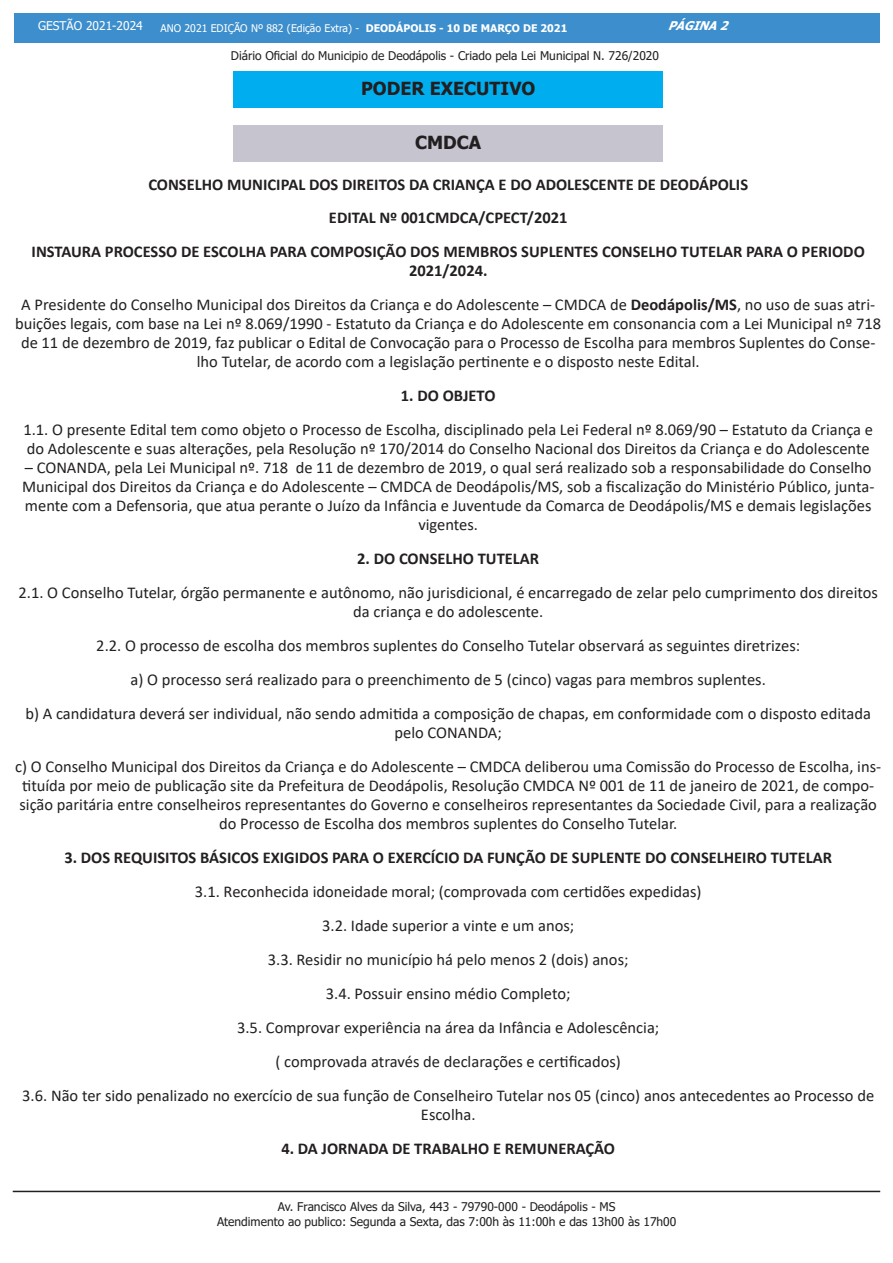
<style>
.page{position:relative;width:893px;height:1263px;background:#fff}
.page>*{position:absolute;margin:0;border:0;box-sizing:border-box;transform-origin:0 0}
.t1{font:700 18px "Tahoma";color:#231f20}
.t2{font:16.5px/19px "Calibri";color:#231f20;text-align:center}
.t3{font:700 16.5px/19px "Calibri";color:#231f20;text-align:center}
.t4{font:12px/14.4px "Tahoma";color:#231f20;text-align:center}
.t5{font:12px "Tahoma";color:#fff}
.t6{font:italic 700 12px "Tahoma";color:#fff}
.t7{font:10.5px "Tahoma";color:#fff}
.s1{font-weight:700}
</style>
<div class="page">
<div style="left:14px;top:14px;width:865px;height:29px;background:#3c8ecc"></div>
<hr style="left:13px;top:1191px;width:867px;height:1px;background:#231f20">
<div style="left:233px;top:72px;width:430px;height:36px;background:#00aeef"></div>
<div style="left:233px;top:126px;width:430px;height:36px;background:#c6c4cf"></div>
<p class="t5" style="left:38px;top:18px;width:106px">GESTÃO 2021-2024</p>
<p class="t7" style="left:161px;top:21px;width:408px">ANO 2021 EDIÇÃO Nº 882 (Edição Extra) - <span class="s1">DEODÁPOLIS - 10 DE MARÇO DE 2021</span></p>
<p class="t6" style="left:668px;top:17px;width:68px">PÁGINA2</p>
<p class="t4" style="left:231px;top:49px;width:430px">Diário Oficial do Municipio de Deodápolis - Criado pela Lei Municipal N. 726/2020</p>
<p class="t1" style="left:361px;top:76px;width:176px">PODER EXECUTIVO</p>
<p class="t1" style="left:415px;top:130px;width:68px">CMDCA</p>
<p class="t3" style="left:148px;top:174px;width:601px">CONSELHO MUNICIPAL DOS DIREITOS DA CRIANÇA E DO ADOLESCENTE DE DEODÁPOLIS</p>
<p class="t3" style="left:329px;top:208px;width:240px">EDITAL Nº 001CMDCA/CPECT/2021</p>
<p class="t3" style="left:32px;top:242px;width:835px">INSTAURA PROCESSO DE ESCOLHA PARA COMPOSIÇÃO DOS MEMBROS SUPLENTES CONSELHO TUTELAR PARA O PERIODO<br>2021/2024.</p>
<p class="t2" style="left:15px;top:295px;width:868px">A Presidente do Conselho Municipal dos Direitos da Criança e do Adolescente – CMDCA de <span class="s1">Deodápolis/MS</span>, no uso de suas atri&shy;buições legais, com base na Lei nº 8.069/1990 - Estatuto da Criança e do Adolescente em consonancia com a Lei Municipal nº 718 de 11 de dezembro de 2019, faz publicar o Edital de Convocação para o Processo de Escolha para membros Suplentes do Conse&shy;lho Tutelar, de acordo com a legislação pertinente e o disposto neste Edital.</p>
<p class="t3" style="left:401px;top:386px;width:96px">1. DO OBJETO</p>
<p class="t2" style="left:23px;top:420px;width:851px;text-align:left">1.1. O presente Edital tem como objeto o Processo de Escolha, disciplinado pela Lei Federal nº 8.069/90 – Estatuto da Criança e do Adolescente e suas alterações, pela Resolução nº 170/2014 do Conselho Nacional dos Direitos da Criança e do Adolescente</p>
<p class="t2" style="left:22px;top:458px;width:854px">– CONANDA, pela Lei Municipal nº. 718 de 11 de dezembro de 2019, o qual será realizado sob a responsabilidade do Conselho Municipal dos Direitos da Criança e do Adolescente – CMDCA de Deodápolis/MS, sob a fiscalização do Ministério Público, junta&shy;mente com a Defensoria, que atua perante o Juízo da Infância e Juventude da Comarca de Deodápolis/MS e demais legislações vigentes.</p>
<p class="t3" style="left:357px;top:549px;width:183px">2. DO CONSELHO TUTELAR</p>
<p class="t2" style="left:19px;top:583px;width:861px">2.1. O Conselho Tutelar, órgão permanente e autônomo, não jurisdicional, é encarregado de zelar pelo cumprimento dos direitos da criança e do adolescente.</p>
<p class="t2" style="left:96px;top:636px;width:705px">2.2. O processo de escolha dos membros suplentes do Conselho Tutelar observará as seguintes diretrizes:</p>
<p class="t2" style="left:131px;top:670px;width:637px">a) O processo será realizado para o preenchimento de 5 (cinco) vagas para membros suplentes.</p>
<p class="t2" style="left:25px;top:704px;width:847px">b) A candidatura deverá ser individual, não sendo admitida a composição de chapas, em conformidade com o disposto editada pelo CONANDA;</p>
<p class="t2" style="left:15px;top:757px;width:867px">c) O Conselho Municipal dos Direitos da Criança e do Adolescente – CMDCA deliberou uma Comissão do Processo de Escolha, ins&shy;tituída por meio de publicação site da Prefeitura de Deodápolis, Resolução CMDCA Nº 001 de 11 de janeiro de 2021, de compo&shy;sição paritária entre conselheiros representantes do Governo e conselheiros representantes da Sociedade Civil, para a realização do Processo de Escolha dos membros suplentes do Conselho Tutelar.</p>
<p class="t3" style="left:64px;top:848px;width:769px">3. DOS REQUISITOS BÁSICOS EXIGIDOS PARA O EXERCÍCIO DA FUNÇÃO DE SUPLENTE DO CONSELHEIRO TUTELAR</p>
<p class="t2" style="left:195px;top:881px;width:508px">3.1. Reconhecida idoneidade moral; (comprovada com certidões expedidas)</p>
<p class="t2" style="left:322px;top:915px;width:254px">3.2. Idade superior a vinte e um anos;</p>
<p class="t2" style="left:268px;top:949px;width:362px">3.3. Residir no município há pelo menos 2 (dois) anos;</p>
<p class="t2" style="left:326px;top:983px;width:246px">3.4. Possuir ensino médio Completo;</p>
<p class="t2" style="left:237px;top:1017px;width:424px">3.5. Comprovar experiência na área da Infância e Adolescência;</p>
<p class="t2" style="left:275px;top:1051px;width:347px">( comprovada através de declarações e certificados)</p>
<p class="t2" style="left:22px;top:1085px;width:853px">3.6. Não ter sido penalizado no exercício de sua função de Conselheiro Tutelar nos 05 (cinco) anos antecedentes ao Processo de<br>Escolha.</p>
<p class="t3" style="left:281px;top:1138px;width:335px">4. DA JORNADA DE TRABALHO E REMUNERAÇÃO</p>
<p class="t4" style="left:217px;top:1200px;width:461px">Av. Francisco Alves da Silva, 443 - 79790-000 - Deodápolis - MS<br>Atendimento ao publico: Segunda a Sexta, das 7:00h às 11:00h e das 13h00 às 17h00</p>
</div>
